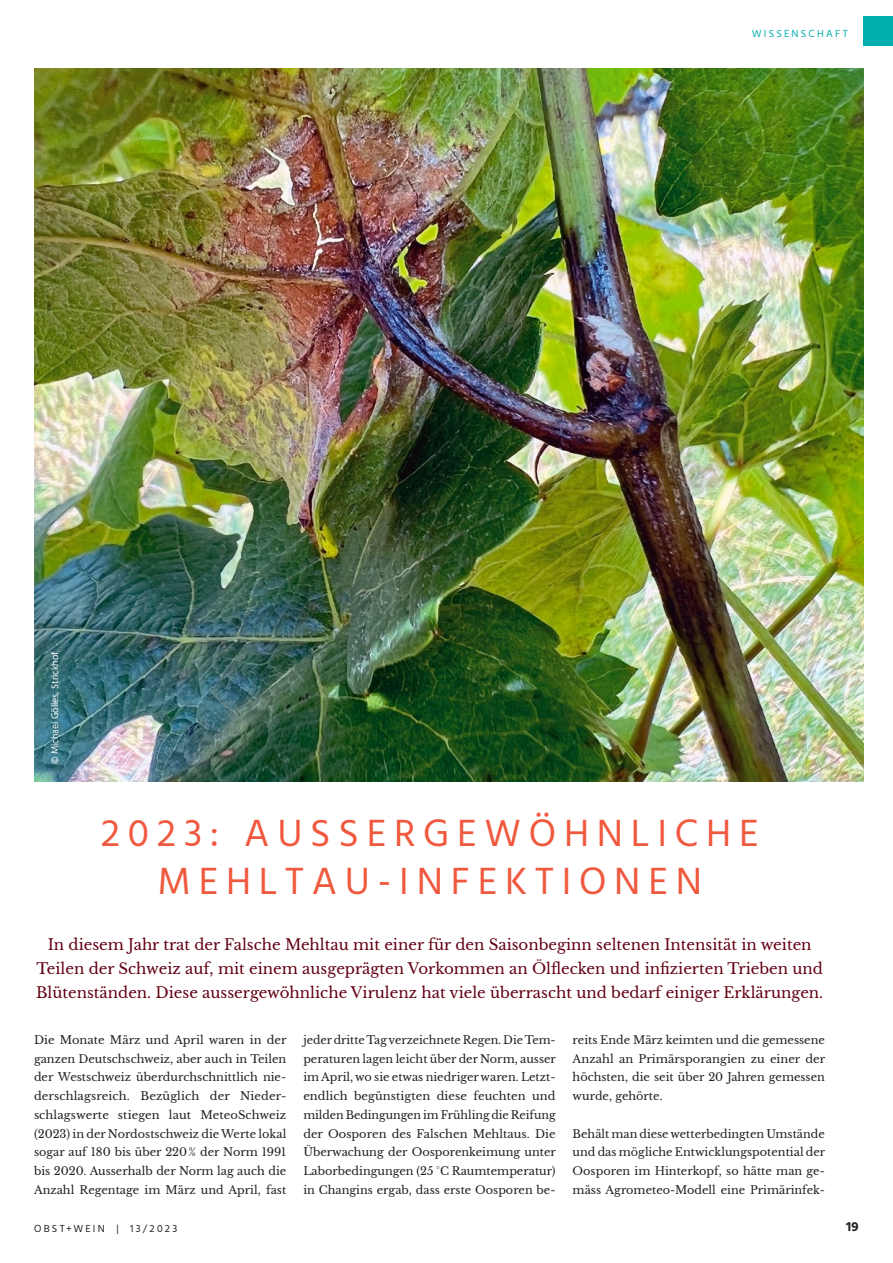
<style>
.page{position:relative;width:893px;height:1263px;background:#fff}
.page>*{position:absolute;margin:0;border:0;box-sizing:border-box;transform-origin:0 0}
.t1{font:39px/48px "Hind";letter-spacing:.2em;color:#f0593e;text-align:center}
.t2{font:15px/24px "Libre Baskerville";color:#620012;text-align:center}
.t3{font:700 13.5px "Hind";color:#282526}
.t4{font:11.25px/18.8px "Libre Baskerville";color:#231f20;text-align:justify}
.t5{font:10.5px "Hind";letter-spacing:.215em;color:#231f20}
.t6{font:10.5px "Hind";letter-spacing:.215em;color:#00afad}
.t7{font:9.75px "Hind";color:#fff}
</style>
<div class="page">
<div style="left:863px;top:16px;width:30px;height:30px;background:#00afad"></div>
<img style="left:34px;top:68px;width:829px;height:713px">
<p class="t6" style="left:752px;top:27px;width:98px">WISSENSCHAFT</p>
<p class="t7" style="left:49px;top:764px;width:114px;rotate:-90deg">© Michael Gölles, Strickhof</p>
<h1 class="t1" style="left:101px;top:808px;width:659px">2023: AUSSERGEWÖHNLICHE<br>MEHLTAU-INFEKTIONEN</h1>
<p class="t2" style="left:36px;top:933px;width:789px">In diesem Jahr trat der Falsche Mehltau mit einer für den Saisonbeginn seltenen Intensität in weiten<br>Teilen der Schweiz auf, mit einem ausgeprägten Vorkommen an Ölflecken und infizierten Trieben und<br>Blütenständen. Diese aussergewöhnliche Virulenz hat viele überrascht und bedarf einiger Erklärungen.</p>
<p class="t4" style="left:34px;top:1030px;width:254px">Die Monate März und April waren in der ganzen Deutschschweiz, aber auch in Teilen der Westschweiz überdurchschnittlich nie&shy;derschlagsreich. Bezüglich der Nieder&shy;schlagswerte stiegen laut MeteoSchweiz (2023) in der Nordostschweiz die Werte lokal sogar auf 180 bis über 220% der Norm 1991 bis 2020. Ausserhalb der Norm lag auch die Anzahl Regentage im März und April, fast</p>
<p class="t4" style="left:303px;top:1030px;width:254px">jeder dritte Tag verzeichnete Regen. Die Tem&shy;peraturen lagen leicht über der Norm, ausser im April, wo sie etwas niedriger waren. Letzt&shy;endlich begünstigten diese feuchten und milden Bedingungen im Frühling die Reifung der Oosporen des Falschen Mehltaus. Die Überwachung der Oosporenkeimung unter Laborbedingungen (25 °C Raumtemperatur) in Changins ergab, dass erste Oosporen be-</p>
<p class="t4" style="left:573px;top:1030px;width:254px">reits Ende März keimten und die gemessene Anzahl an Primärsporangien zu einer der höchsten, die seit über 20 Jahren gemessen wurde, gehörte.</p>
<p class="t4" style="left:573px;top:1124px;width:254px">Behält man diese wetterbedingten Umstände und das mögliche Entwicklungspotential der Oosporen im Hinterkopf, so hätte man ge&shy;mäss Agrometeo-Modell eine Primärinfek-</p>
<p class="t5" style="left:34px;top:1222px;width:145px">OBST+WEIN | 13/2023</p>
<p class="t3" style="left:846px;top:1219px;width:14px">19</p>
</div>
